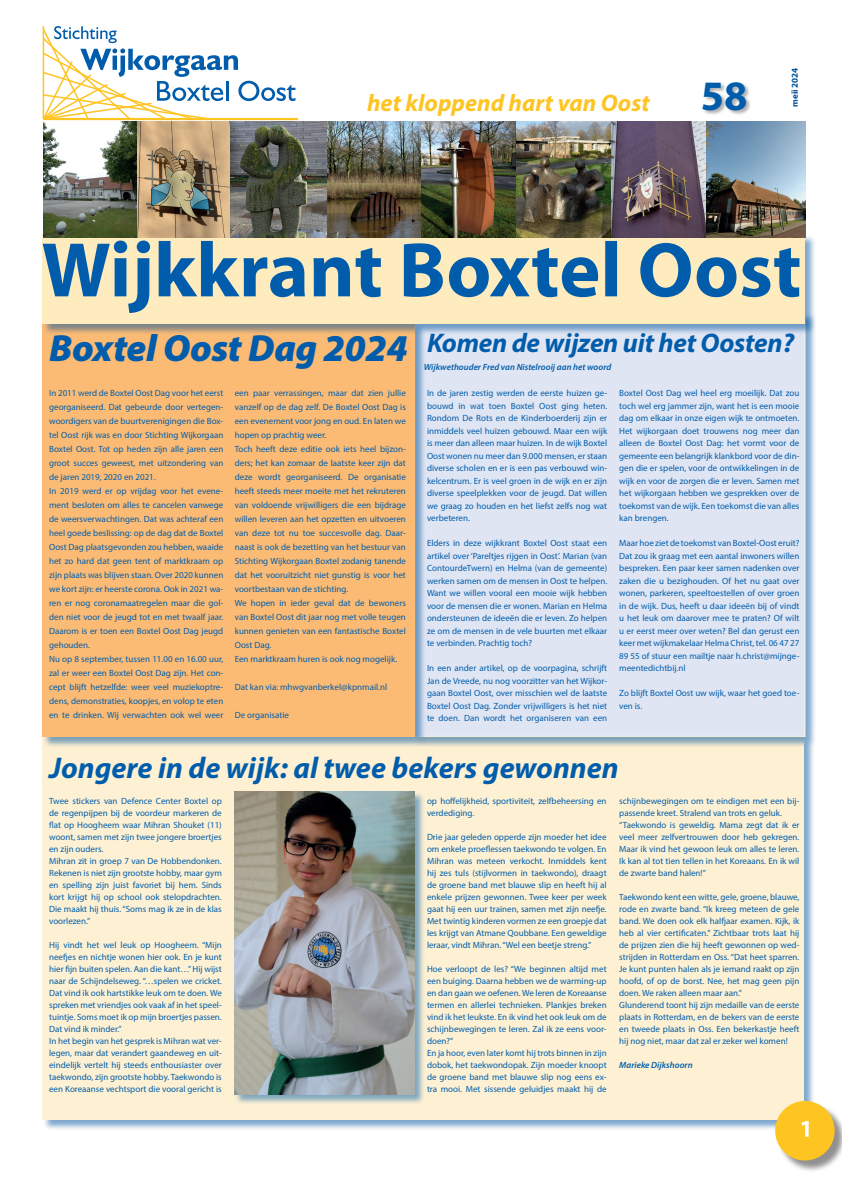
<style>
.page{position:relative;width:842px;height:1191px;background:#fff}
.page>*{position:absolute;margin:0;border:0;box-sizing:border-box;transform-origin:0 0}
.t1{font:700 42px "Myriad Pro";color:#015dab}
.t2{font:italic 700 30px "Myriad Pro";color:#015dab}
.t3{font:italic 700 27px "Myriad Pro";letter-spacing:-.01em;color:#015dab}
.t4{font:italic 700 24px "Myriad Pro";color:#fec422}
.t5{font:9px/12px "Myriad Pro";color:#015dab}
.t6{font:italic 600 9px "Myriad Pro";color:#015dab}
.t7{font:700 9px "Myriad Pro";color:#01529a}
.s1{font-weight:900;font-size:38px}
</style>
<div class="page">
<div style="left:43px;top:737px;width:772px;height:394px;background:#01529a;opacity:.5"></div>
<div style="left:43px;top:737px;width:761px;height:383px;background:#fef1d3"></div>
<div style="left:415px;top:313px;width:401px;height:435px;background:#01529a;opacity:.5"></div>
<div style="left:414px;top:312px;width:391px;height:425px;background:#e0e5f3;border:1px solid #fef8e8"></div>
<div style="left:234px;top:791px;width:192px;height:314px;background:#015dab;opacity:.5"></div>
<img style="left:234px;top:791px;width:180px;height:303px">
<div style="left:43px;top:324px;width:383px;height:424px;background:#01529a;opacity:.5"></div>
<div style="left:43px;top:324px;width:372px;height:413px;background:#fcbb74"></div>
<div style="left:43px;top:235px;width:773px;height:100px;background:#01529a;opacity:.5"></div>
<div style="left:43px;top:234px;width:762px;height:90px;background:#feebbe"></div>
<hr style="left:43px;top:118px;width:255px;height:2px;background:#fec422">
<svg style="left:42px;top:26px;width:254px;height:95px"></svg>
<svg style="left:43px;top:240px;width:756px;height:73px"></svg>
<img style="left:43px;top:122px;width:187px;height:116px">
<img style="left:230px;top:122px;width:575px;height:116px">
<div style="left:777px;top:1102px;width:65px;height:71px;background:#231f20;opacity:.5"></div>
<div style="left:775px;top:1101px;width:60px;height:59px;background:#fec422;border-radius:50%"></div>
<svg style="left:801px;top:1121px;width:8px;height:15px"></svg>
<div style="left:703px;top:82px;width:49px;height:34px;background:#231f20;opacity:.35"></div>
<h3 class="t4" style="left:367px;top:87px;width:284px">het kloppend hart van Oost</h3>
<h1 class="t1" style="left:701px;top:68px;width:48px">58</h1>
<p class="t7" style="left:789px;top:107px;width:41px;rotate:-90deg">meii 2024</p>
<h3 class="t3" style="left:49px;top:326px;width:747px"><span class="s1">Boxtel Oost Dag 2024</span> Komen de wijzen uit het Oosten?</h3>
<p class="t6" style="left:424px;top:361px;width:189px">Wijkwethouder Fred van Nistelrooij aan het woord</p>
<p class="t5" style="left:49px;top:386px;width:176px;line-height:14px">In 2011 werd de Boxtel Oost Dag voor het eerst georganiseerd. Dat gebeurde door vertegen&shy;woordigers van de buurtverenigingen die Box&shy;tel Oost rijk was en door Stichting Wijkorgaan Boxtel Oost. Tot op heden zijn alle jaren een groot succes geweest, met uitzondering van de jaren 2019, 2020 en 2021.<br>In 2019 werd er op vrijdag voor het evene&shy;ment besloten om alles te cancelen vanwege de weersverwachtingen. Dat was achteraf een heel goede beslissing: op de dag dat de Boxtel Oost Dag plaatsgevonden zou hebben, waaide het zo hard dat geen tent of marktkraam op zijn plaats was blijven staan. Over 2020 kunnen we kort zijn: er heerste corona. Ook in 2021 wa&shy;ren er nog coronamaatregelen maar die gol&shy;den niet voor de jeugd tot en met twaalf jaar.<br>Daarom is er toen een Boxtel Oost Dag jeugd gehouden.<br>Nu op 8 september, tussen 11.00 en 16.00 uur, zal er weer een Boxtel Oost Dag zijn. Het con&shy;cept blijft hetzelfde: weer veel muziekoptre&shy;dens, demonstraties, koopjes, en volop te eten en te drinken. Wij verwachten ook wel weer</p>
<p class="t5" style="left:235px;top:386px;width:173px;line-height:14px">een paar verrassingen, maar dat zien jullie vanzelf op de dag zelf. De Boxtel Oost Dag is een evenement voor jong en oud. En laten we hopen op prachtig weer.<br>Toch heeft deze editie ook iets heel bijzon&shy;ders; het kan zomaar de laatste keer zijn dat deze wordt georganiseerd. De organisatie heeft steeds meer moeite met het rekruteren van voldoende vrijwilligers die een bijdrage willen leveren aan het opzetten en uitvoeren van deze tot nu toe succesvolle dag. Daar&shy;naast is ook de bezetting van het bestuur van Stichting Wijkorgaan Boxtel zodanig tanende dat het vooruitzicht niet gunstig is voor het voortbestaan van de stichting.<br>We hopen in ieder geval dat de bewoners van Boxtel Oost dit jaar nog met volle teugen kunnen genieten van een fantastische Boxtel Oost Dag.<br>Een marktkraam huren is ook nog mogelijk.</p>
<p class="t5" style="left:235px;top:681px;width:154px">Dat kan via: mhwgvanberkel@kpnmail.nl</p>
<p class="t5" style="left:235px;top:709px;width:56px">De organisatie</p>
<p class="t5" style="left:427px;top:387px;width:182px;line-height:12.5px;text-align:justify">In de jaren zestig werden de eerste huizen ge&shy;bouwd in wat toen Boxtel Oost ging heten.<br>Rondom De Rots en de Kinderboerderij zijn er inmiddels veel huizen gebouwd. Maar een wijk is meer dan alleen maar huizen. In de wijk Boxtel Oost wonen nu meer dan 9.000 mensen, er staan diverse scholen en er is een pas verbouwd win&shy;kelcentrum. Er is veel groen in de wijk en er zijn diverse speelplekken voor de jeugd. Dat willen we graag zo houden en het liefst zelfs nog wat verbeteren.</p>
<p class="t5" style="left:427px;top:537px;width:182px;line-height:12.5px;text-align:justify">Elders in deze wijkkrant Boxtel Oost staat een artikel over ‘Pareltjes rijgen in Oost’. Marian (van ContourdeTwern) en Helma (van de gemeente) werken samen om de mensen in Oost te helpen.<br>Want we willen vooral een mooie wijk hebben voor de mensen die er wonen. Marian en Helma ondersteunen de ideeën die er leven. Zo helpen ze om de mensen in de vele buurten met elkaar te verbinden. Prachtig toch?</p>
<p class="t5" style="left:427px;top:662px;width:182px;line-height:12.5px;text-align:justify">In een ander artikel, op de voorpagina, schrijft Jan de Vreede, nu nog voorzitter van het Wijkor&shy;gaan Boxtel Oost, over misschien wel de laatste Boxtel Oost Dag. Zonder vrijwilligers is het niet te doen. Dan wordt het organiseren van een</p>
<p class="t5" style="left:619px;top:387px;width:182px;line-height:12.5px;text-align:justify">Boxtel Oost Dag wel heel erg moeilijk. Dat zou toch wel erg jammer zijn, want het is een mooie dag om elkaar in onze eigen wijk te ontmoeten.<br>Het wijkorgaan doet trouwens nog meer dan alleen de Boxtel Oost Dag: het vormt voor de gemeente een belangrijk klankbord voor de din&shy;gen die er spelen, voor de ontwikkelingen in de wijk en voor de zorgen die er leven. Samen met het wijkorgaan hebben we gesprekken over de toekomst van de wijk. Een toekomst die van alles kan brengen.</p>
<p class="t5" style="left:619px;top:537px;width:182px;line-height:12.5px;text-align:justify">Maar hoe ziet de toekomst van Boxtel-Oost eruit?<br>Dat zou ik graag met een aantal inwoners willen bespreken. Een paar keer samen nadenken over zaken die u bezighouden. Of het nu gaat over wonen, parkeren, speeltoestellen of over groen in de wijk. Dus, heeft u daar ideeën bij of vindt u het leuk om daarover mee te praten? Of wilt u er eerst meer over weten? Bel dan gerust een keer met wijkmakelaar Helma Christ, tel. 06 47 27<br>89 55 of stuur een mailtje naar h.christ@mijnge&shy;meentedichtbij.nl</p>
<p class="t5" style="left:619px;top:687px;width:182px;line-height:12.5px">Zo blijft Boxtel Oost uw wijk, waar het goed toe&shy;ven is.</p>
<h2 class="t2" style="left:49px;top:748px;width:571px">Jongere in de wijk: al twee bekers gewonnen</h2>
<p class="t5" style="left:49px;top:795px;width:174px">Twee stickers van Defence Center Boxtel op de regenpijpen bij de voordeur markeren de flat op Hoogheem waar Mihran Shouket (11) woont, samen met zijn twee jongere broertjes en zijn ouders.<br>Mihran zit in groep 7 van De Hobbendonken.<br>Rekenen is niet zijn grootste hobby, maar gym en spelling zijn juist favoriet bij hem. Sinds kort krijgt hij op school ook stelopdrachten.<br>Die maakt hij thuis. “Soms mag ik ze in de klas voorlezen.”</p>
<p class="t5" style="left:49px;top:939px;width:174px">Hij vindt het wel leuk op Hoogheem. “Mijn neefjes en nichtje wonen hier ook. En je kunt hier fijn buiten spelen. Aan die kant…” Hij wijst naar de Schijndelseweg. “…spelen we cricket.<br>Dat vind ik ook hartstikke leuk om te doen. We spreken met vriendjes ook vaak af in het speel&shy;tuintje. Soms moet ik op mijn broertjes passen.<br>Dat vind ik minder.”<br>In het begin van het gesprek is Mihran wat ver&shy;legen, maar dat verandert gaandeweg en uit&shy;eindelijk vertelt hij steeds enthousiaster over taekwondo, zijn grootste hobby. Taekwondo is een Koreaanse vechtsport die vooral gericht is</p>
<p class="t5" style="left:427px;top:795px;width:181px">op hoffelijkheid, sportiviteit, zelfbeheersing en verdediging.</p>
<p class="t5" style="left:427px;top:831px;width:181px;text-align:justify">Drie jaar geleden opperde zijn moeder het idee om enkele proeflessen taekwondo te volgen. En Mihran was meteen verkocht. Inmiddels kent hij zes tuls (stijlvormen in taekwondo), draagt de groene band met blauwe slip en heeft hij al enkele prijzen gewonnen. Twee keer per week gaat hij een uur trainen, samen met zijn neefje.<br>Met twintig kinderen vormen ze een groepje dat les krijgt van Atmane Qoubbane. Een geweldige leraar, vindt Mihran. “Wel een beetje streng.”</p>
<p class="t5" style="left:427px;top:963px;width:181px">Hoe verloopt de les? “We beginnen altijd met een buiging. Daarna hebben we de warming-up en dan gaan we oefenen. We leren de Koreaanse termen en allerlei technieken. Plankjes breken vind ik het leukste. En ik vind het ook leuk om de schijnbewegingen te leren. Zal ik ze eens voor&shy;doen?”<br>En ja hoor, even later komt hij trots binnen in zijn dobok, het taekwondopak. Zijn moeder knoopt de groene band met blauwe slip nog eens ex&shy;tra mooi. Met sissende geluidjes maakt hij de</p>
<p class="t5" style="left:619px;top:795px;width:182px">schijnbewegingen om te eindigen met een bij&shy;passende kreet. Stralend van trots en geluk. “Taekwondo is geweldig. Mama zegt dat ik er veel meer zelfvertrouwen door heb gekregen.<br>Maar ik vind het gewoon leuk om alles te leren.<br>Ik kan al tot tien tellen in het Koreaans. En ik wil de zwarte band halen!”</p>
<p class="t5" style="left:619px;top:891px;width:182px">Taekwondo kent een witte, gele, groene, blauwe, rode en zwarte band. “Ik kreeg meteen de gele band. We doen ook elk halfjaar examen. Kijk, ik heb al vier certificaten.” Zichtbaar trots laat hij de prijzen zien die hij heeft gewonnen op wed&shy;strijden in Rotterdam en Oss. “Dat heet sparren.<br>Je kunt punten halen als je iemand raakt op zijn hoofd, of op de borst. Nee, het mag geen pijn doen. We raken alleen maar aan.”<br>Glunderend toont hij zijn medaille van de eerste plaats in Rotterdam, en de bekers van de eerste en tweede plaats in Oss. Een bekerkastje heeft hij nog niet, maar dat zal er zeker wel komen!</p>
<p class="t6" style="left:619px;top:1059px;width:75px">Marieke Dijkshoorn</p>
</div>
